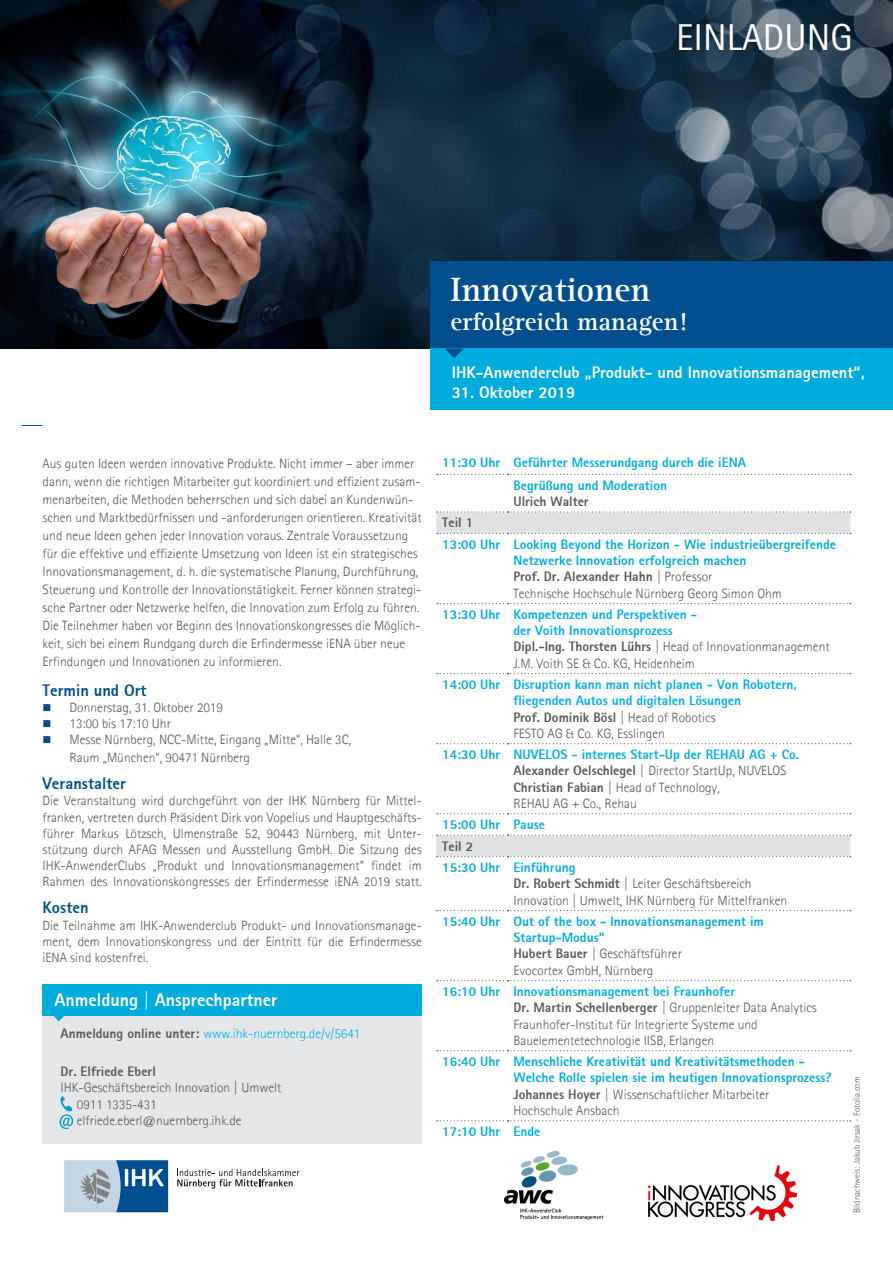
<style>
.page{position:relative;width:893px;height:1263px;background:#fff}
.page>*{position:absolute;margin:0;border:0;box-sizing:border-box;transform-origin:0 0}
.t1{font:37.5px "Agfa Rotis Sans Serif";color:#fff}
.t2{font:700 34.5px "Agfa Rotis Serif";color:#fff}
.t3{font:700 25.5px "Agfa Rotis Serif";color:#fff}
.Überschrift{font:800 18px "Agfa Rotis Sans Serif";color:#fff}
.t4{font:800 16.5px "Agfa Rotis Sans Serif";color:#fff}
.Zwischenüberschrift{font:800 16.5px "Agfa Rotis Sans Serif";color:#004f8c}
.Fließtext{font:300 13.5px/18px "Agfa Rotis Sans Serif";color:#57585a}
.Text{font:300 13.5px/16.2px "Agfa Rotis Sans Serif";color:#57585a}
.Zwischenüberschrift-2{font:300 13.5px/16.2px "Agfa Rotis Sans Serif";color:#57585a;text-align:justify}
.Text-2{font:800 13.5px/16.2px "Agfa Rotis Sans Serif";color:#00acdd}
.Text-3{font:800 13.5px/16.2px "Agfa Rotis Sans Serif";color:#00aeef}
.Text-4{font:800 13.5px "Agfa Rotis Sans Serif";color:#57585a}
.t5{font:300 13.5px "Agfa Rotis Sans Serif";color:#00aeef}
.t6{font:300 9px "Agfa Rotis Sans Serif";color:#57585a}
.s1{font-weight:800;color:#57585a}
.s2{font-weight:300}
.s3{color:#57585a}
.s4{font-weight:300;color:#57585a}
.s5{font-weight:800;color:#00aeef}
.s6{font-weight:800}
</style>
<div class="page">
<img style="left:0;top:0;width:893px;height:348px">
<div style="left:430px;top:261px;width:463px;height:88px;background:#004f8c"></div>
<div style="left:430px;top:349px;width:463px;height:61px;background:#00acdd"></div>
<svg style="left:445px;top:348px;width:19px;height:10px"></svg>
<svg style="left:21px;top:425px;width:22px;height:1px"></svg>
<svg style="left:177px;top:1169px;width:122px;height:19px"></svg>
<svg style="left:64px;top:1160px;width:104px;height:52px"></svg>
<svg style="left:436px;top:512px;width:414px;height:345px"></svg>
<svg style="left:437px;top:603px;width:414px;height:1px"></svg>
<svg style="left:437px;top:673px;width:414px;height:1px"></svg>
<svg style="left:437px;top:743px;width:414px;height:1px"></svg>
<svg style="left:437px;top:813px;width:414px;height:1px"></svg>
<svg style="left:437px;top:980px;width:414px;height:1px"></svg>
<svg style="left:437px;top:1050px;width:414px;height:1px"></svg>
<svg style="left:437px;top:511px;width:414px;height:2px"></svg>
<svg style="left:437px;top:533px;width:414px;height:1px"></svg>
<svg style="left:437px;top:835px;width:414px;height:1px"></svg>
<svg style="left:437px;top:856px;width:414px;height:1px"></svg>
<svg style="left:437px;top:910px;width:414px;height:1px"></svg>
<svg style="left:437px;top:474px;width:414px;height:1px"></svg>
<svg style="left:437px;top:1120px;width:414px;height:1px"></svg>
<div style="left:43px;top:1011px;width:379px;height:133px;background:#e6e7e9"></div>
<div style="left:43px;top:984px;width:379px;height:32px;background:#00acdd"></div>
<svg style="left:53px;top:1016px;width:11px;height:5px"></svg>
<svg style="left:60px;top:1096px;width:13px;height:33px"></svg>
<img style="left:649px;top:1166px;width:147px;height:54px">
<img style="left:505px;top:1152px;width:99px;height:68px">
<p class="t1" style="left:676px;top:15px;width:178px">EINLADUNG</p>
<p class="t2" style="left:450px;top:269px;width:201px">Innovationen</p>
<p class="t3" style="left:450px;top:306px;width:238px">erfolgreich managen!</p>
<p class="t4" style="left:452px;top:362px;width:414px">IHK-Anwenderclub „Produkt- und Innovationsmanagement“,</p>
<p class="t4" style="left:452px;top:381px;width:125px">31. Oktober 2019</p>
<p class="Fließtext" style="left:43px;top:454px;width:381px">Aus guten Ideen werden innovative Produkte. Nicht immer – aber immer dann, wenn die richtigen Mitarbeiter gut koordiniert und effizient zusam&shy;menarbeiten, die Methoden beherrschen und sich dabei an Kundenwün&shy;schen und Marktbedürfnissen und -anforderungen orientieren. Kreativität und neue Ideen gehen jeder Innovation voraus. Zentrale Voraussetzung für die effektive und effiziente Umsetzung von Ideen ist ein strategisches Innovationsmanagement, d. h. die systematische Planung, Durchführung, Steuerung und Kontrolle der Innovationstätigkeit. Ferner können strategi&shy;sche Partner oder Netzwerke helfen, die Innovation zum Erfolg zu führen.<br>Die Teilnehmer haben vor Beginn des Innovationskongresses die Möglich&shy;keit, sich bei einem Rundgang durch die Erfindermesse iENA über neue Erfindungen und Innovationen zu informieren.</p>
<p class="Zwischenüberschrift" style="left:43px;top:679px;width:106px">Termin und Ort</p>
<p class="Fließtext" style="left:70px;top:698px;width:155px">Donnerstag, 31. Oktober 2019</p>
<p class="Fließtext" style="left:70px;top:714px;width:103px">13:00 bis 17:10 Uhr</p>
<p class="Fließtext" style="left:70px;top:730px;width:283px">Messe Nürnberg, NCC-Mitte, Eingang „Mitte“, Halle 3C,<br>Raum „München“, 90471 Nürnberg</p>
<p class="Zwischenüberschrift" style="left:43px;top:773px;width:85px">Veranstalter</p>
<p class="Zwischenüberschrift-2" style="left:43px;top:792px;width:381px">Die Veranstaltung wird durchgeführt von der IHK Nürnberg für Mittel&shy;franken, vertreten durch Präsident Dirk von Vopelius und Hauptgeschäfts&shy;führer Markus Lötzsch, Ulmenstraße 52, 90443 Nürnberg, mit Unter&shy;stützung durch AFAG Messen und Ausstellung GmbH. Die Sitzung des IHK-AnwenderClubs „Produkt und Innovationsmanagement“ findet im Rahmen des Innovationskongresses der Erfindermesse iENA 2019 statt.</p>
<p class="Zwischenüberschrift" style="left:43px;top:897px;width:48px">Kosten</p>
<p class="Zwischenüberschrift-2" style="left:43px;top:917px;width:381px">Die Teilnahme am IHK-Anwenderclub Produkt- und Innovationsmanage&shy;ment, dem Innovationskongress und der Eintritt für die Erfindermesse iENA sind kostenfrei.</p>
<p class="Überschrift" style="left:54px;top:989px;width:225px">Anmeldung | Ansprechpartner</p>
<p class="t5" style="left:61px;top:1026px;width:301px"><span class="s1">Anmeldung online unter:</span> www.ihk-nuernberg.de/v/5641</p>
<p class="Text-4" style="left:61px;top:1063px;width:97px">Dr. Elfriede Eberl</p>
<p class="Fließtext" style="left:61px;top:1078px;width:222px">IHK-Geschäftsbereich Innovation | Umwelt</p>
<p class="Fließtext" style="left:77px;top:1095px;width:81px">0911 1335-431</p>
<p class="Fließtext" style="left:77px;top:1111px;width:166px">elfriede.eberl@nuernberg.ihk.de</p>
<p class="Text-2" style="left:442px;top:454px;width:60px">11:30 Uhr</p>
<p class="Text-3" style="left:513px;top:454px;width:234px">Geführter Messerundgang durch die iENA</p>
<p class="Text-2" style="left:513px;top:477px;width:155px">Begrüßung und Moderation</p>
<p class="Text-4" style="left:513px;top:493px;width:77px">Ulrich Walter</p>
<p class="Text-4" style="left:442px;top:514px;width:32px">Teil 1</p>
<p class="Text-2" style="left:442px;top:536px;width:60px">13:00 Uhr</p>
<p class="Text-2" style="left:513px;top:536px;width:324px">Looking Beyond the Horizon - Wie industrieübergreifende<br>Netzwerke Innovation erfolgreich machen</p>
<p class="Text-4" style="left:513px;top:568px;width:200px">Prof. Dr. Alexander Hahn <span class="s2">| Professor</span></p>
<p class="Text" style="left:513px;top:585px;width:270px">Technische Hochschule Nürnberg Georg Simon Ohm</p>
<p class="Text-2" style="left:442px;top:606px;width:60px">13:30 Uhr</p>
<p class="Text-3" style="left:513px;top:606px;width:318px">Kompetenzen und Perspektiven -<br>der Voith Innovationsprozess<br><span class="s3">Dipl.-Ing. Thorsten Lührs</span> <span class="s4">| Head of Innovationmanagement</span></p>
<p class="Text" style="left:513px;top:655px;width:183px">J.M. Voith SE &amp; Co. KG, Heidenheim</p>
<p class="Text-2" style="left:442px;top:676px;width:60px">14:00 Uhr</p>
<p class="Text-3" style="left:513px;top:676px;width:285px">Disruption kann man nicht planen - Von Robotern, fliegenden Autos und digitalen Lösungen<br><span class="s3">Prof. Dominik Bösl</span> <span class="s4">| Head of Robotics<br>FESTO AG &amp; Co. KG, Esslingen</span></p>
<p class="Text-2" style="left:442px;top:746px;width:60px">14:30 Uhr</p>
<p class="Text" style="left:513px;top:746px;width:287px"><span class="s5">NUVELOS - internes Start-Up der REHAU AG + Co.<br></span><span class="s6">Alexander Oelschlegel</span> | Director StartUp, NUVELOS <span class="s6">Christian Fabian</span> | Head of Technology,<br>REHAU AG + Co., Rehau</p>
<p class="Text-2" style="left:442px;top:816px;width:60px">15:00 Uhr</p>
<p class="Text-3" style="left:513px;top:816px;width:33px">Pause</p>
<p class="Text-4" style="left:442px;top:837px;width:32px">Teil 2</p>
<p class="Text-2" style="left:442px;top:859px;width:60px">15:30 Uhr</p>
<p class="Text-3" style="left:513px;top:859px;width:64px">Einführung</p>
<p class="Text" style="left:513px;top:875px;width:275px"><span class="s6">Dr. Robert Schmidt</span> | Leiter Geschäftsbereich<br>Innovation | Umwelt, IHK Nürnberg für Mittelfranken</p>
<p class="Text-2" style="left:442px;top:913px;width:60px">15:40 Uhr</p>
<p class="Text-2" style="left:513px;top:913px;width:252px">Out of the box - Innovationsmanagement im<br>Startup-Modus“<br><span class="s3">Hubert Bauer</span> <span class="s4">| Geschäftsführer</span></p>
<p class="Text" style="left:513px;top:962px;width:141px">Evocortex GmbH, Nürnberg</p>
<p class="Text-2" style="left:442px;top:983px;width:60px">16:10 Uhr</p>
<p class="Text-3" style="left:513px;top:983px;width:223px">Innovationsmanagement bei Fraunhofer</p>
<p class="Text" style="left:513px;top:999px;width:305px"><span class="s6">Dr. Martin Schellenberger</span> | Gruppenleiter Data Analytics<br>Fraunhofer-Institut für Integrierte Systeme und<br>Bauelementetechnologie IISB, Erlangen</p>
<p class="Text-2" style="left:442px;top:1053px;width:60px">16:40 Uhr</p>
<p class="Text-2" style="left:513px;top:1053px;width:320px">Menschliche Kreativität und Kreativitätsmethoden -<br>Welche Rolle spielen sie im heutigen Innovationsprozess?</p>
<p class="Text" style="left:513px;top:1086px;width:257px"><span class="s6">Johannes Hoyer</span> | Wissenschaftlicher Mitarbeiter<br>Hochschule Ansbach</p>
<p class="Text-2" style="left:442px;top:1123px;width:60px">17:10 Uhr</p>
<p class="Text-3" style="left:513px;top:1123px;width:29px">Ende</p>
<p class="t6" style="left:851px;top:1213px;width:138px;rotate:-90deg">Bildnachweis: Jakub Jirsak - Fotolia.com</p>
</div>
